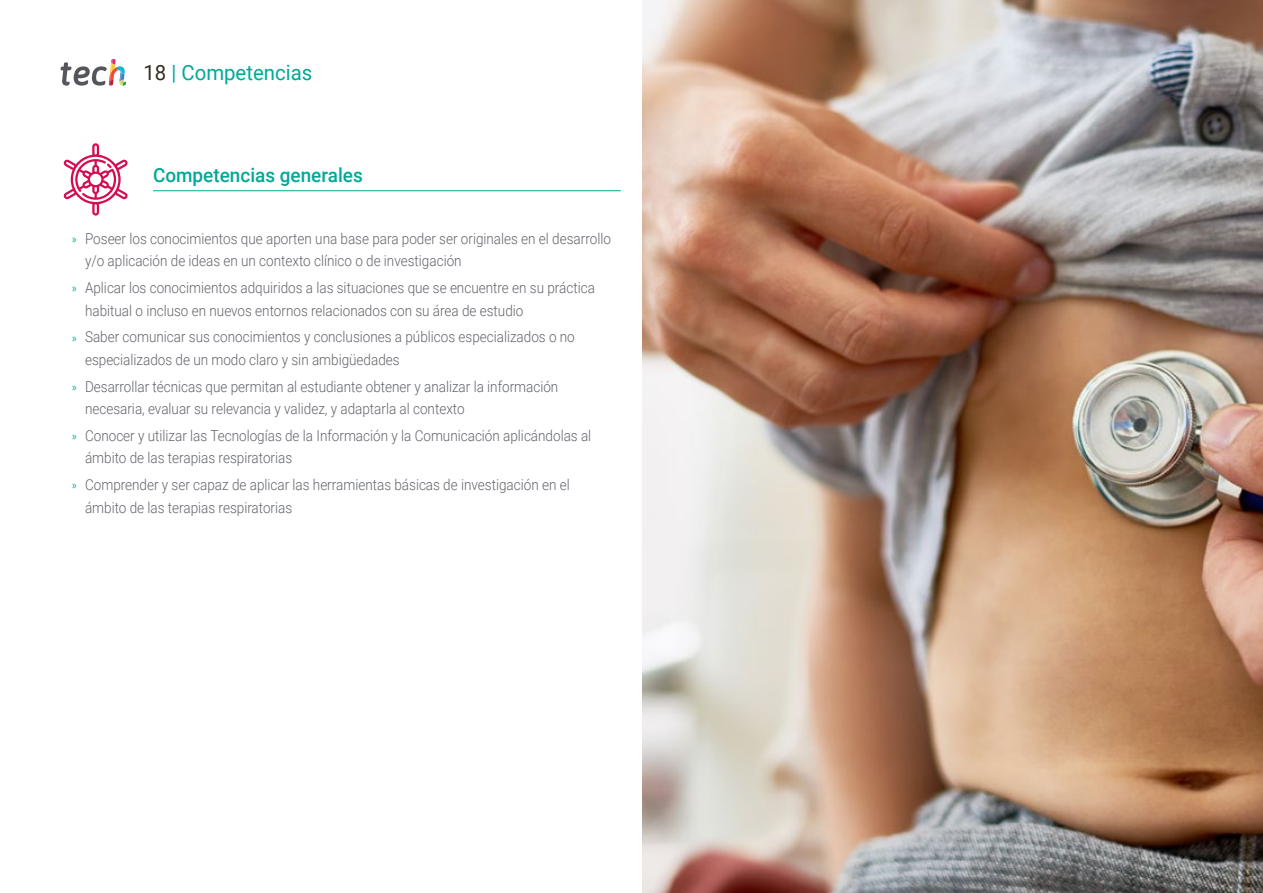
<style>
.page{position:relative;width:1263px;height:893px;background:#fff}
.page>*{position:absolute;margin:0;border:0;box-sizing:border-box;transform-origin:0 0}
.t1{font:21px "Roboto";color:#00a996}
.t2{font:500 19.5px "Roboto";color:#00a996}
.t3{font:300 15px/22.5px "Roboto";color:#61646a;scale:.9 1}
.s1{color:#312e20}
.s2{font-family:"Myriad Pro";font-weight:400;font-size:12px;color:#00a996}
</style>
<div class="page">
<hr style="left:153px;top:190px;width:468px;height:1px;background:#00a996">
<svg style="left:63px;top:143px;width:65px;height:73px"></svg>
<svg style="left:61px;top:59px;width:65px;height:27px"></svg>
<img style="left:642px;top:0;width:621px;height:893px">
<h1 class="t1" style="left:144px;top:57px;width:170px"><span class="s1">18</span> | Competencias</h1>
<h2 class="t2" style="left:153px;top:162px;width:211px">Competencias generales</h2>
<p class="t3" style="left:85px;top:227px;width:586px;text-indent:-13px"><span class="s2">»</span> Poseer los conocimientos que aporten una base para poder ser originales en el desarrollo y/o aplicación de ideas en un contexto clínico o de investigación</p>
<p class="t3" style="left:85px;top:276px;width:568px;text-indent:-13px"><span class="s2">»</span> Aplicar los conocimientos adquiridos a las situaciones que se encuentre en su práctica habitual o incluso en nuevos entornos relacionados con su área de estudio</p>
<p class="t3" style="left:85px;top:325px;width:546px;text-indent:-13px"><span class="s2">»</span> Saber comunicar sus conocimientos y conclusiones a públicos especializados o no especializados de un modo claro y sin ambigüedades</p>
<p class="t3" style="left:85px;top:374px;width:527px;text-indent:-13px"><span class="s2">»</span> Desarrollar técnicas que permitan al estudiante obtener y analizar la información necesaria, evaluar su relevancia y validez, y adaptarla al contexto</p>
<p class="t3" style="left:85px;top:424px;width:564px;text-indent:-13px"><span class="s2">»</span> Conocer y utilizar las Tecnologías de la Información y la Comunicación aplicándolas al ámbito de las terapias respiratorias</p>
<p class="t3" style="left:85px;top:473px;width:540px;text-indent:-13px"><span class="s2">»</span> Comprender y ser capaz de aplicar las herramientas básicas de investigación en el ámbito de las terapias respiratorias</p>
</div>
